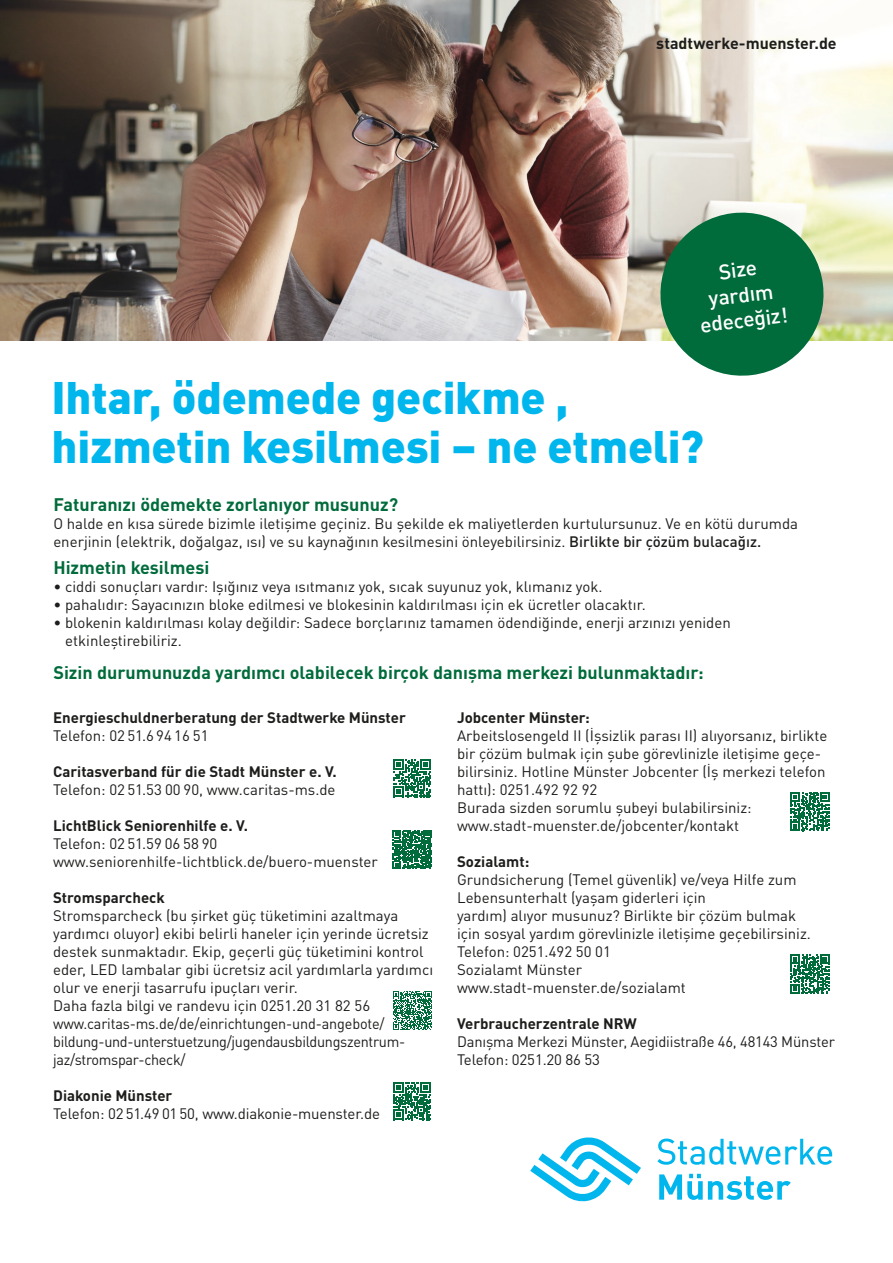
<style>
.page{position:relative;width:893px;height:1263px;background:#fff}
.page>*{position:absolute;margin:0;border:0;box-sizing:border-box;transform-origin:0 0}
.Headlines-80pt-bold{font:900 45px/49.5px "DIN Pro";letter-spacing:-.005em;color:#00b6ed}
.Subline-15pt-reg{font:500 21px/25.2px "DIN Pro";color:#fff;text-align:center}
.t1{font:700 18px "DIN Pro";color:#006b3b}
.Subline-15pt-bold{font:700 15.9px "DIN Pro";letter-spacing:-.005em;color:#1d1d1b}
.t2{font:15px/18px "DIN Pro";color:#1d1d1b}
.t3{font:700 15px "DIN Pro";color:#1d1d1b}
.t4{font:15px/18px "DIN Pro";letter-spacing:-.02em;color:#1d1d1b;scale:.96 1}
.s1{font-weight:500}
</style>
<div class="page">
<img style="left:0;top:0;width:893px;height:340px">
<svg style="left:657px;top:1138px;width:175px;height:27px"></svg>
<svg style="left:659px;top:1174px;width:132px;height:26px"></svg>
<svg style="left:530px;top:1137px;width:111px;height:65px"></svg>
<svg style="left:656px;top:208px;width:172px;height:168px;background:#3f8c65"></svg>
<svg style="left:393px;top:759px;width:38px;height:38px"></svg>
<svg style="left:393px;top:830px;width:39px;height:39px"></svg>
<svg style="left:393px;top:991px;width:39px;height:39px"></svg>
<svg style="left:393px;top:1082px;width:38px;height:38px"></svg>
<svg style="left:790px;top:792px;width:39px;height:39px"></svg>
<svg style="left:790px;top:954px;width:39px;height:39px"></svg>
<p class="Subline-15pt-bold" style="left:656px;top:30px;width:182px">stadtwerke-muenster.de</p>
<p class="Subline-15pt-reg" style="left:692px;top:260px;width:90px;rotate:-7deg">Size yardım edeceğiz!</p>
<p class="Headlines-80pt-bold" style="left:52px;top:370px;width:654px">Ihtar, ödemede gecikme , hizmetin kesilmesi – ne etmeli?</p>
<p class="t1" style="left:53px;top:489px;width:346px">Faturanızı ödemekte zorlanıyor musunuz?</p>
<p class="t2" style="left:53px;top:513px;width:746px">O halde en kısa sürede bizimle iletişime geçiniz. Bu şekilde ek maliyetlerden kurtulursunuz. Ve en kötü durumda enerjinin (elektrik, doğalgaz, ısı) ve su kaynağının kesilmesini önleyebilirsiniz. <span class="s1">Birlikte bir çözüm bulacağız.</span></p>
<p class="t1" style="left:53px;top:552px;width:157px">Hizmetin kesilmesi</p>
<p class="t2" style="left:53px;top:576px;width:551px">• ciddi sonuçları vardır: Işığınız veya ısıtmanız yok, sıcak suyunuz yok, klımanız yok.</p>
<p class="t2" style="left:53px;top:594px;width:594px">• pahalıdır: Sayacınızın bloke edilmesi ve blokesinin kaldırılması için ek ücretler olacaktır.</p>
<p class="t2" style="left:65px;top:612px;width:667px;text-indent:-12px">• blokenin kaldırılması kolay değildir: Sadece borçlarınız tamamen ödendiğinde, enerji arzınızı yeniden etkinleştirebiliriz.</p>
<p class="t1" style="left:53px;top:657px;width:652px">Sizin durumunuzda yardımcı olabilecek birçok danışma merkezi bulunmaktadır:</p>
<p class="t3" style="left:53px;top:705px;width:354px">Energieschuldnerberatung der Stadtwerke Münster</p>
<p class="t2" style="left:53px;top:725px;width:157px">Telefon: 02 51.6 94 16 51</p>
<p class="t3" style="left:53px;top:759px;width:285px">Caritasverband für die Stadt Münster e. V.</p>
<p class="t2" style="left:53px;top:779px;width:284px">Telefon: 02 51.53 00 90, www.caritas-ms.de</p>
<p class="t3" style="left:53px;top:813px;width:196px">LichtBlick Seniorenhilfe e. V.</p>
<p class="t2" style="left:53px;top:833px;width:166px">Telefon: 02 51.59 06 58 90</p>
<p class="t2" style="left:53px;top:851px;width:326px">www.seniorenhilfe-lichtblick.de/buero-muenster</p>
<p class="t3" style="left:53px;top:885px;width:113px">Stromsparcheck</p>
<p class="t2" style="left:53px;top:905px;width:382px">Stromsparcheck (bu şirket güç tüketimini azaltmaya yardımcı oluyor) ekibi belirli haneler için yerinde ücretsiz destek sunmaktadır. Ekip, geçerli güç tüketimini kontrol eder, LED lambalar gibi ücretsiz acil yardımlarla yardımcı olur ve enerji tasarrufu ipuçları verir.</p>
<p class="t2" style="left:53px;top:995px;width:319px">Daha fazla bilgi ve randevu için 0251.20 31 82 56</p>
<p class="t4" style="left:53px;top:1013px;width:368px">www.caritas-ms.de/de/einrichtungen-und-angebote/ bildung-und-unterstuetzung/jugendausbildungszentrum&shy;jaz/stromspar-check/</p>
<p class="t3" style="left:53px;top:1083px;width:121px">Diakonie Münster</p>
<p class="t2" style="left:53px;top:1103px;width:329px">Telefon: 02 51.49 01 50, www.diakonie-muenster.de</p>
<p class="t3" style="left:457px;top:705px;width:134px">Jobcenter Münster:</p>
<p class="t2" style="left:457px;top:725px;width:372px">Arbeitslosengeld II (İşsizlik parası II) alıyorsanız, birlikte bir çözüm bulmak için şube görevlinizle iletişime geçe&shy;bilirsiniz. Hotline Münster Jobcenter (İş merkezi telefon hattı): 0251.492 92 92</p>
<p class="t2" style="left:457px;top:797px;width:296px">Burada sizden sorumlu şubeyi bulabilirsiniz:</p>
<p class="t2" style="left:457px;top:815px;width:283px">www.stadt-muenster.de/jobcenter/kontakt</p>
<p class="t3" style="left:457px;top:849px;width:74px">Sozialamt:</p>
<p class="t2" style="left:457px;top:869px;width:341px">Grundsicherung (Temel güvenlik) ve/veya Hilfe zum<br>Lebensunterhalt (yaşam giderleri için</p>
<p class="t2" style="left:457px;top:905px;width:355px">yardım) alıyor musunuz? Birlikte bir çözüm bulmak için sosyal yardım görevlinizle iletişime geçebilirsiniz.</p>
<p class="t2" style="left:457px;top:941px;width:155px">Telefon: 0251.492 50 01</p>
<p class="t2" style="left:457px;top:959px;width:127px">Sozialamt Münster</p>
<p class="t2" style="left:457px;top:977px;width:230px">www.stadt-muenster.de/sozialamt</p>
<p class="t3" style="left:457px;top:1011px;width:181px">Verbraucherzentrale NRW</p>
<p class="t2" style="left:457px;top:1031px;width:379px">Danışma Merkezi Münster, Aegidiistraße 46, 48143 Münster</p>
<p class="t2" style="left:457px;top:1049px;width:144px">Telefon: 0251.20 86 53</p>
</div>
